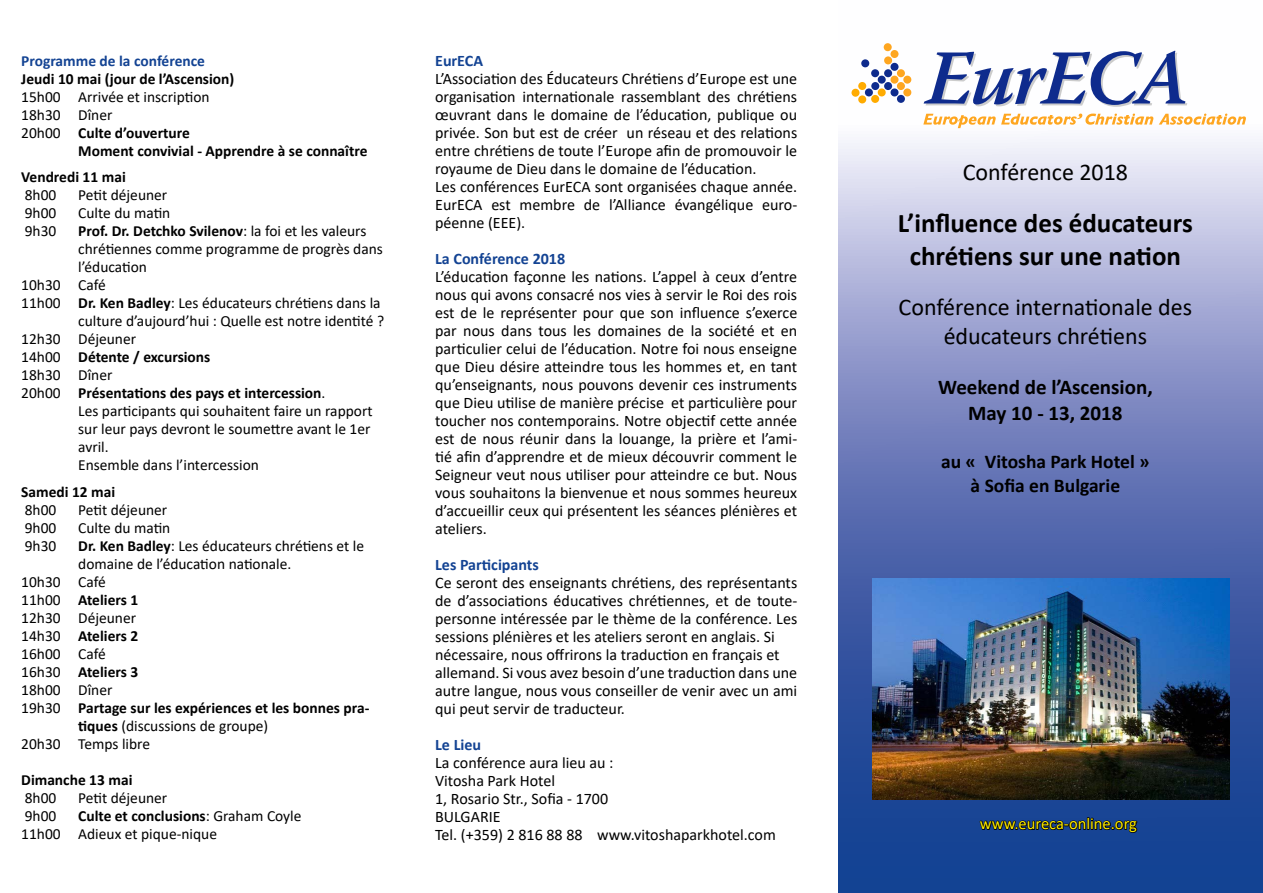
<style>
.page{position:relative;width:1263px;height:893px;background:#fff}
.page>*{position:absolute;margin:0;border:0;box-sizing:border-box;transform-origin:0 0}
.t1{font:700 27px/32.4px "Calibri";color:#000;text-align:center}
.t2{font:24px/28.8px "Calibri";color:#000;text-align:center}
.t3{font:700 21px/25.2px "Calibri";color:#000;text-align:center}
.t4{font:700 19.5px/23.4px "Calibri";color:#000;text-align:center}
.t5{font:16.5px "Calibri";color:#ffed00}
.t6{font:16.05px/18px "Calibri";color:#000}
.t7{font:700 16.05px "Calibri";color:#134393}
.t8{font:15.45px/18px "Calibri";color:#000}
.t9{font:700 15.45px/26.5px "Calibri";color:#000}
.t10{font:700 15.45px "Calibri";color:#134393}
.s1{font-weight:700}
.s2{font-weight:400}
</style>
<div class="page">
<svg style="left:838px;top:43px;width:425px;height:850px;background:#8594c5"></svg>
<div style="left:865px;top:88px;width:8px;height:8px;background:#0e2b8d;border-radius:50%"></div>
<div style="left:858px;top:82px;width:8px;height:8px;background:#ffab00;border-radius:50%"></div>
<div style="left:851px;top:89px;width:8px;height:8px;background:#ffab00;border-radius:50%"></div>
<div style="left:858px;top:95px;width:8px;height:8px;background:#ffab00;border-radius:50%"></div>
<div style="left:871px;top:95px;width:8px;height:8px;background:#ffab00;border-radius:50%"></div>
<div style="left:878px;top:88px;width:8px;height:8px;background:#ffab00;border-radius:50%"></div>
<div style="left:884px;top:82px;width:8px;height:8px;background:#0e2b8d;border-radius:50%"></div>
<div style="left:890px;top:76px;width:8px;height:8px;background:#fea620;border-radius:50%"></div>
<div style="left:897px;top:69px;width:8px;height:8px;background:#fea620;border-radius:50%"></div>
<div style="left:890px;top:88px;width:8px;height:8px;background:#0e2b8d;border-radius:50%"></div>
<div style="left:897px;top:82px;width:8px;height:8px;background:#fea620;border-radius:50%"></div>
<div style="left:903px;top:76px;width:8px;height:8px;background:#fea620;border-radius:50%"></div>
<div style="left:897px;top:95px;width:8px;height:8px;background:#0e2b8d;border-radius:50%"></div>
<div style="left:903px;top:88px;width:8px;height:8px;background:#fea620;border-radius:50%"></div>
<div style="left:878px;top:76px;width:8px;height:8px;background:#0e2b8d;border-radius:50%"></div>
<div style="left:871px;top:69px;width:8px;height:8px;background:#0e2b8d;border-radius:50%"></div>
<div style="left:861px;top:59px;width:8px;height:8px;background:#0e2b8d;border-radius:50%"></div>
<div style="left:884px;top:69px;width:8px;height:8px;background:#0e2b8d;border-radius:50%"></div>
<div style="left:890px;top:63px;width:8px;height:8px;background:#0e2b8d;border-radius:50%"></div>
<div style="left:884px;top:56px;width:8px;height:8px;background:#fea620;border-radius:50%"></div>
<div style="left:890px;top:50px;width:8px;height:8px;background:#fea620;border-radius:50%"></div>
<div style="left:884px;top:43px;width:8px;height:8px;background:#fea620;border-radius:50%"></div>
<div style="left:871px;top:82px;width:8px;height:8px;background:#0e2b8d;border-radius:50%"></div>
<svg style="left:923px;top:51px;width:264px;height:56px"></svg>
<svg style="left:923px;top:114px;width:230px;height:14px"></svg>
<svg style="left:1159px;top:114px;width:87px;height:11px"></svg>
<svg style="left:979px;top:811px;width:159px;height:29px;background:#123472"></svg>
<img style="left:872px;top:579px;width:357px;height:220px">
<p class="t10" style="left:21px;top:50px;width:185px">Programme de la conférence</p>
<p class="t9" style="left:21px;top:65px;width:215px">Jeudi 10 mai (jour de l’Ascension)</p>
<p class="t8" style="left:21px;top:87px;width:190px">15h00 Arrivée et inscription<br>18h30 Dîner<br>20h00 <span class="s1">Culte d’ouverture</span></p>
<p class="t9" style="left:21px;top:137px;width:348px;text-indent:57px">Moment convivial - Apprendre à se connaître<br>Vendredi 11 mai</p>
<p class="t8" style="left:25px;top:186px;width:33px">8h00</p>
<p class="t8" style="left:78px;top:186px;width:91px">Petit déjeuner</p>
<p class="t8" style="left:25px;top:204px;width:33px">9h00</p>
<p class="t8" style="left:78px;top:204px;width:94px">Culte du matin</p>
<p class="t8" style="left:25px;top:222px;width:33px">9h30</p>
<p class="t9" style="left:78px;top:217px;width:290px">Prof. Dr. Detchko Svilenov<span class="s2">: la foi et les valeurs</span></p>
<p class="t8" style="left:78px;top:240px;width:306px">chrétiennes comme programme de progrès dans</p>
<p class="t8" style="left:78px;top:258px;width:70px">l’éducation</p>
<p class="t8" style="left:21px;top:276px;width:86px">10h30 Café</p>
<p class="t8" style="left:21px;top:294px;width:361px">11h00 <span class="s1">Dr. Ken Badley</span>: Les éducateurs chrétiens dans la</p>
<p class="t8" style="left:78px;top:312px;width:307px">culture d’aujourd’hui : Quelle est notre identité ?</p>
<p class="t8" style="left:21px;top:330px;width:116px">12h30 Déjeuner</p>
<p class="t9" style="left:21px;top:343px;width:191px"><span class="s2">14h00</span> Détente / excursions</p>
<p class="t8" style="left:21px;top:366px;width:93px">18h30 Dîner</p>
<p class="t9" style="left:21px;top:379px;width:306px"><span class="s2">20h00</span> Présentations des pays et intercession<span class="s2">.</span></p>
<p class="t8" style="left:78px;top:402px;width:296px">Les participants qui souhaitent faire un rapport</p>
<p class="t8" style="left:78px;top:420px;width:294px">sur leur pays devront le soumettre avant le 1er</p>
<p class="t8" style="left:78px;top:438px;width:32px">avril.</p>
<p class="t8" style="left:78px;top:456px;width:182px">Ensemble dans l’intercession</p>
<p class="t9" style="left:21px;top:478px;width:96px">Samedi 12 mai</p>
<p class="t8" style="left:25px;top:500px;width:33px">8h00</p>
<p class="t8" style="left:78px;top:500px;width:91px">Petit déjeuner</p>
<p class="t8" style="left:25px;top:518px;width:33px">9h00</p>
<p class="t8" style="left:78px;top:518px;width:94px">Culte du matin</p>
<p class="t8" style="left:25px;top:536px;width:33px">9h30</p>
<p class="t8" style="left:78px;top:536px;width:287px"><span class="s1">Dr. Ken Badley</span>: Les éducateurs chrétiens et le</p>
<p class="t8" style="left:78px;top:554px;width:215px">domaine de l’éducation nationale.</p>
<p class="t8" style="left:21px;top:572px;width:86px">10h30 Café</p>
<p class="t9" style="left:21px;top:586px;width:118px"><span class="s2">11h00</span> Ateliers 1</p>
<p class="t8" style="left:21px;top:608px;width:116px">12h30 Déjeuner</p>
<p class="t9" style="left:21px;top:622px;width:118px"><span class="s2">14h30</span> Ateliers 2</p>
<p class="t8" style="left:21px;top:644px;width:86px">16h00 Café</p>
<p class="t9" style="left:21px;top:658px;width:118px"><span class="s2">16h30</span> Ateliers 3</p>
<p class="t8" style="left:21px;top:680px;width:93px">18h00 Dîner</p>
<p class="t9" style="left:21px;top:694px;width:350px"><span class="s2">19h30</span> Partage sur les expériences et les bonnes pra-</p>
<p class="t8" style="left:78px;top:716px;width:191px"><span class="s1">tiques</span> (discussions de groupe)</p>
<p class="t8" style="left:21px;top:734px;width:130px">20h30 Temps libre</p>
<p class="t9" style="left:21px;top:766px;width:113px">Dimanche 13 mai</p>
<p class="t8" style="left:25px;top:788px;width:33px">8h00</p>
<p class="t8" style="left:78px;top:788px;width:91px">Petit déjeuner</p>
<p class="t8" style="left:25px;top:806px;width:33px">9h00</p>
<p class="t7" style="left:435px;top:50px;width:49px">EurECA</p>
<p class="t6" style="left:435px;top:70px;width:364px">L’Association des Éducateurs Chrétiens d’Europe est une organisation internationale rassemblant des chrétiens œuvrant dans le domaine de l’éducation, publique ou privée. Son but est de créer un réseau et des relations entre chrétiens de toute l’Europe afin de promouvoir le royaume de Dieu dans le domaine de l’éducation.<br>Les conférences EurECA sont organisées chaque année.<br>EurECA est membre de l’Alliance évangélique euro&shy;péenne (EEE).</p>
<p class="t7" style="left:435px;top:248px;width:132px">La Conférence 2018</p>
<p class="t6" style="left:435px;top:268px;width:364px;text-align:justify">L’éducation façonne les nations. L’appel à ceux d’entre nous qui avons consacré nos vies à servir le Roi des rois est de le représenter pour que son influence s’exerce par nous dans tous les domaines de la société et en particulier celui de l’éducation. Notre foi nous enseigne que Dieu désire atteindre tous les hommes et, en tant qu’enseignants, nous pouvons devenir ces instruments que Dieu utilise de manière précise et particulière pour toucher nos contemporains. Notre objectif cette année est de nous réunir dans la louange, la prière et l’ami&shy;tié afin d’apprendre et de mieux découvrir comment le Seigneur veut nous utiliser pour atteindre ce but. Nous vous souhaitons la bienvenue et nous sommes heureux d’accueillir ceux qui présentent les séances plénières et ateliers.</p>
<p class="t7" style="left:435px;top:554px;width:105px">Les Participants</p>
<p class="t6" style="left:435px;top:574px;width:364px">Ce seront des enseignants chrétiens, des représentants de d’associations éducatives chrétiennes, et de toute&shy;personne intéressée par le thème de la conférence. Les sessions plénières et les ateliers seront en anglais. Si nécessaire, nous offrirons la traduction en français et allemand. Si vous avez besoin d’une traduction dans une autre langue, nous vous conseiller de venir avec un ami qui peut servir de traducteur.</p>
<p class="t7" style="left:435px;top:734px;width:47px">Le Lieu</p>
<p class="t6" style="left:435px;top:754px;width:342px">La conférence aura lieu au :<br>Vitosha Park Hotel<br>1, Rosario Str., Sofia - 1700<br>BULGARIE<br>Tel. (+359) 2 816 88 88 www.vitoshaparkhotel.com</p>
<h2 class="t2" style="left:963px;top:157px;width:167px">Conférence 2018</h2>
<h1 class="t1" style="left:898px;top:207px;width:296px">L’influence des éducateurs chrétiens sur une nation</h1>
<h2 class="t2" style="left:899px;top:292px;width:295px">Conférence internationale des éducateurs chrétiens</h2>
<h3 class="t3" style="left:938px;top:375px;width:216px">Weekend de l’Ascension,<br>May 10 - 13, 2018</h3>
<p class="t4" style="left:941px;top:450px;width:210px">au « Vitosha Park Hotel » à Sofia en Bulgarie</p>
<p class="t8" style="left:21px;top:806px;width:282px;text-indent:57px"><span class="s1">Culte et conclusions</span>: Graham Coyle<br>11h00 Adieux et pique-nique</p>
<p class="t5" style="left:980px;top:812px;width:159px">www.eureca-online.org</p>
</div>
